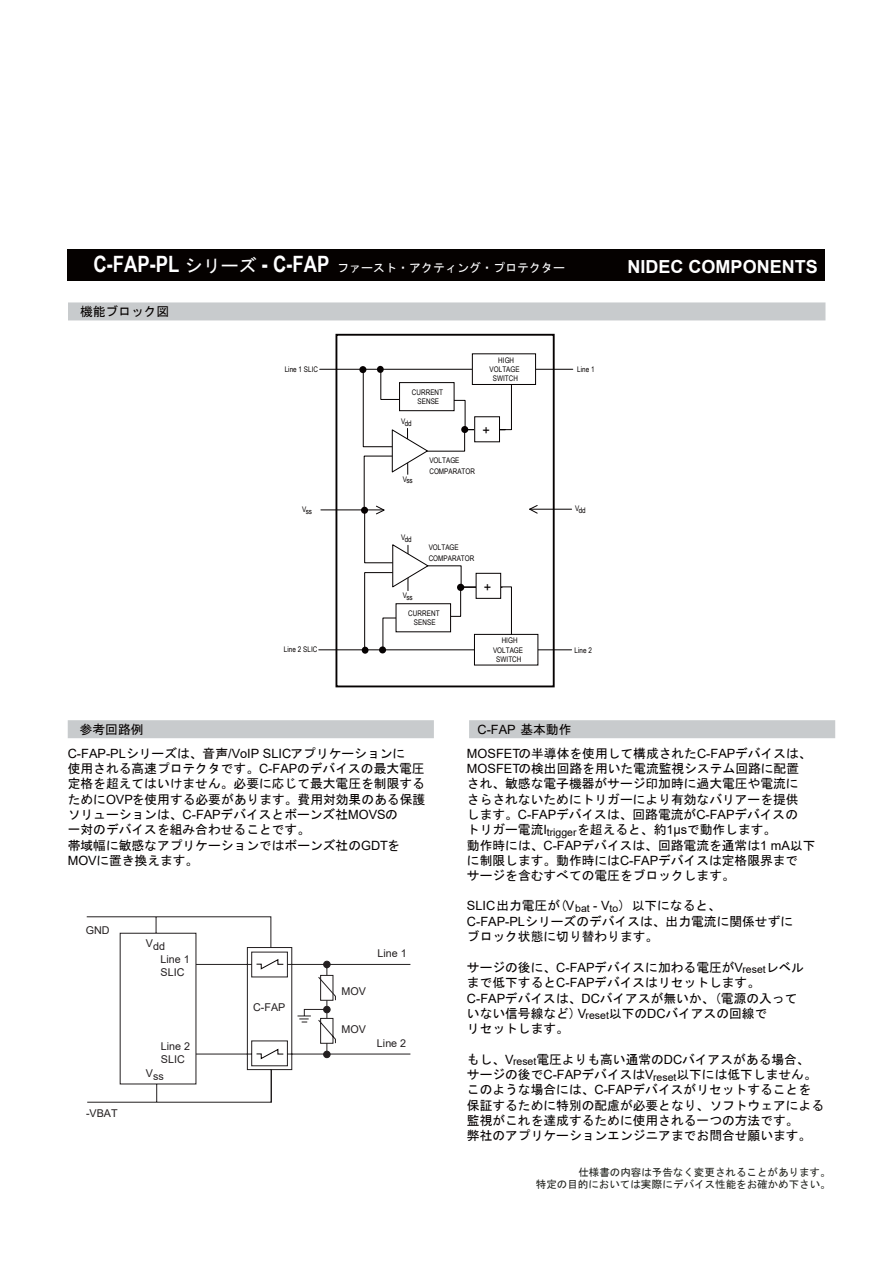
<style>
.page{position:relative;width:893px;height:1263px;background:#fff}
.page>*{position:absolute;margin:0;border:0;box-sizing:border-box;transform-origin:0 0}
.t1{font:700 18px "Arial";color:#fff}
.t2{font:15.75px "Arial Narrow";color:#050101}
.t3{font:12.75px/15.3px "MS Gothic";color:#050100}
.t4{font:12.75px "Arial";color:#050100}
.t5{font:12px "MS Gothic";color:#fff}
.t6{font:10.8px/12.9px "Arial";color:#231f20}
.t7{font:10.5px/12.8px "MS Gothic";color:#21231e;text-align:right}
.t8{font:7.65px/9.3px "Arial Narrow";letter-spacing:.005em;color:#050101;text-align:center}
.s1{font-family:"Arial Narrow";font-weight:700;font-size:22.5px}
.s2{font-size:18px}
.s3{font-family:"Arial"}
.s4{font-family:"MS Gothic"}
</style>
<div class="page">
<div style="left:469px;top:720px;width:366px;height:18px;background:#c8cbcd"></div>
<div style="left:68px;top:249px;width:757px;height:31px;background:#050100"></div>
<div style="left:68px;top:302px;width:757px;height:18px;background:#c8cbcd"></div>
<div style="left:68px;top:720px;width:366px;height:18px;background:#c8cbcd"></div>
<svg style="left:86px;top:916px;width:324px;height:187px"></svg>
<div style="left:323px;top:1051px;width:7px;height:7px;background:#231f20;border-radius:50%"></div>
<div style="left:323px;top:1051px;width:7px;height:7px;border:1px solid #231f20;border-radius:50%"></div>
<svg style="left:317px;top:960px;width:19px;height:95px"></svg>
<svg style="left:256px;top:958px;width:28px;height:102px"></svg>
<div style="left:335px;top:334px;width:219px;height:353px;border:2px solid #050101"></div>
<hr style="left:320px;top:369px;width:252px;height:1px;background:#050101">
<div style="left:472px;top:354px;width:63px;height:30px;background:#fff"></div>
<div style="left:472px;top:353px;width:64px;height:32px;border:1px solid #050101"></div>
<div style="left:377px;top:366px;width:7px;height:7px;background:#050101;border-radius:50%"></div>
<div style="left:359px;top:366px;width:7px;height:7px;background:#050101;border-radius:50%"></div>
<hr style="left:319px;top:649px;width:252px;height:1px;background:#050101">
<div style="left:474px;top:634px;width:64px;height:31px;background:#fff"></div>
<div style="left:474px;top:634px;width:64px;height:31px;border:1px solid #050101"></div>
<div style="left:379px;top:646px;width:7px;height:7px;background:#050101;border-radius:50%"></div>
<div style="left:362px;top:647px;width:6px;height:7px;background:#050101;border-radius:50%"></div>
<svg style="left:320px;top:369px;width:192px;height:282px"></svg>
<hr style="left:529px;top:509px;width:42px;height:1px;background:#050101">
<svg style="left:529px;top:505px;width:9px;height:9px"></svg>
<p class="t5" style="left:93px;top:262px;width:473px"><span class="s1">C-FAP-PL</span> <span class="s2">シリーズ</span> <span class="s1">- C-FAP</span> ファースト・アクティング・プロテクター</p>
<p class="t3" style="left:80px;top:304px;width:91px">機能ブロック図</p>
<p class="t8" style="left:285px;top:365px;width:35px">Line 1 SLIC</p>
<p class="t8" style="left:302px;top:507px;width:12px">Vss</p>
<p class="t8" style="left:412px;top:387px;width:33px">CURRENT<br>SENSE</p>
<p class="t8" style="left:401px;top:418px;width:12px">Vdd</p>
<p class="t8" style="left:489px;top:355px;width:32px">HIGH<br>VOLTAGE<br>SWITCH</p>
<p class="t2" style="left:482px;top:418px;width:9px">+</p>
<p class="t8" style="left:403px;top:476px;width:12px">Vss</p>
<p class="t8" style="left:429px;top:454px;width:47px;line-height:11.2px;text-align:left">VOLTAGE<br>COMPARATOR</p>
<p class="t8" style="left:401px;top:535px;width:12px">Vdd</p>
<p class="t8" style="left:403px;top:592px;width:12px">Vss</p>
<p class="t8" style="left:428px;top:542px;width:47px;line-height:11.2px;text-align:left">VOLTAGE<br>COMPARATOR</p>
<p class="t8" style="left:408px;top:608px;width:33px">CURRENT<br>SENSE</p>
<p class="t2" style="left:484px;top:575px;width:9px">+</p>
<p class="t8" style="left:577px;top:364px;width:19px">Line 1</p>
<p class="t8" style="left:575px;top:506px;width:12px">Vdd</p>
<p class="t8" style="left:493px;top:636px;width:32px">HIGH<br>VOLTAGE<br>SWITCH</p>
<p class="t8" style="left:284px;top:645px;width:35px">Line 2 SLIC</p>
<p class="t8" style="left:574px;top:645px;width:19px">Line 2</p>
<h1 class="t1" style="left:627px;top:254px;width:192px">NIDEC COMPONENTS</h1>
<p class="t3" style="left:68px;top:717px;width:352px;line-height:24px;text-indent:12px">参考回路例<br><span class="s3">C-FAP-PL</span>シリーズは、音声<span class="s3">/VoIP SLIC</span>アプリケーションに　</p>
<p class="t3" style="left:68px;top:761px;width:359px">使用される高速プロテクタです。<span class="s3">C-FAP</span>のデバイスの最大電圧定格を超えてはいけません。必要に応じて最大電圧を制限するために<span class="s3">OVP</span>を使用する必要があります。費用対効果のある保護ソリューションは、<span class="s3">C-FAP</span>デバイスとボーンズ社<span class="s3">MOVS</span>の<br>一対のデバイスを組み合わせることです。<br>帯域幅に敏感なアプリケーションではボーンズ社の<span class="s3">GDT</span>を<br><span class="s3">MOV</span>に置き換えます。</p>
<p class="t6" style="left:86px;top:924px;width:25px">GND</p>
<p class="t6" style="left:86px;top:1107px;width:33px">-VBAT</p>
<p class="t6" style="left:146px;top:940px;width:21px">Vdd</p>
<p class="t6" style="left:160px;top:953px;width:31px">Line 1<br>SLIC</p>
<p class="t6" style="left:161px;top:1039px;width:31px">Line 2<br>SLIC</p>
<p class="t6" style="left:146px;top:1069px;width:19px">Vss</p>
<p class="t6" style="left:253px;top:1001px;width:34px">C-FAP</p>
<p class="t6" style="left:377px;top:946px;width:31px">Line 1</p>
<p class="t6" style="left:341px;top:985px;width:26px">MOV</p>
<p class="t6" style="left:341px;top:1022px;width:26px">MOV</p>
<p class="t6" style="left:377px;top:1036px;width:31px">Line 2</p>
<p class="t4" style="left:477px;top:720px;width:95px">C-FAP <span class="s4">基本動作</span></p>
<p class="t3" style="left:467px;top:746px;width:350px"><span class="s3">MOSFET</span>の半導体を使用して構成された<span class="s3">C-FAP</span>デバイスは、<span class="s3">MOSFET</span>の検出回路を用いた電流監視システム回路に配置<br>され、敏感な電子機器がサージ印加時に過大電圧や電流に<br>さらされないためにトリガーにより有効なバリアーを提供<br>します。<span class="s3">C-FAP</span>デバイスは、回路電流が<span class="s3">C-FAP</span>デバイスの<br>トリガー電流<span class="s3">I</span><sub>trigger</sub>を超えると、約<span class="s3">1µs</span>で動作します。<br>動作時には、<span class="s3">C-FAP</span>デバイスは、回路電流を通常は<span class="s3">1 mA</span>以下</p>
<p class="t4" style="left:792px;top:836px;width:5px">.</p>
<p class="t3" style="left:467px;top:853px;width:333px">に制限します。動作時には<span class="s3">C-FAP</span>デバイスは定格限界までサージを含むすべての電圧をブロックします。</p>
<p class="t3" style="left:467px;top:898px;width:340px"><span class="s3">SLIC</span>出力電圧が(<span class="s3">V</span><sub>bat</sub> <span class="s3">- V</span><sub>to</sub>) 以下になると、<br><span class="s3">C-FAP-PL</span>シリーズのデバイスは、出力電流に関係せずに　ブロック状態に切り替わります。</p>
<p class="t3" style="left:467px;top:959px;width:338px">サージの後に、<span class="s3">C-FAP</span>デバイスに加わる電圧が<span class="s3">V</span><sub>reset</sub>レベルまで低下すると<span class="s3">C-FAP</span>デバイスはリセットします。<br><span class="s3">C-FAP</span>デバイスは、<span class="s3">DC</span>バイアスが無いか、(電源の入っていない信号線など) <span class="s3">V</span><sub>reset</sub>以下の<span class="s3">DC</span>バイアスの回線で<br>リセットします。</p>
<p class="t3" style="left:467px;top:1052px;width:358px">もし、<span class="s3">V</span><sub>reset</sub>電圧よりも高い通常の<span class="s3">DC</span>バイアスがある場合、サージの後で<span class="s3">C-FAP</span>デバイスは<span class="s3">V</span><sub>reset</sub>以下には低下しません。このような場合には、<span class="s3">C-FAP</span>デバイスがリセットすることを保証するために特別の配慮が必要となり、ソフトウェアによる監視がこれを達成するために使用される一つの方法です。<br>弊社のアプリケーションエンジニアまでお問合せ願います。</p>
<p class="t7" style="left:536px;top:1165px;width:296px">仕様書の内容は予告なく変更されることがあります。<br>特定の目的においては実際にデバイス性能をお確かめ下さい。</p>
</div>
